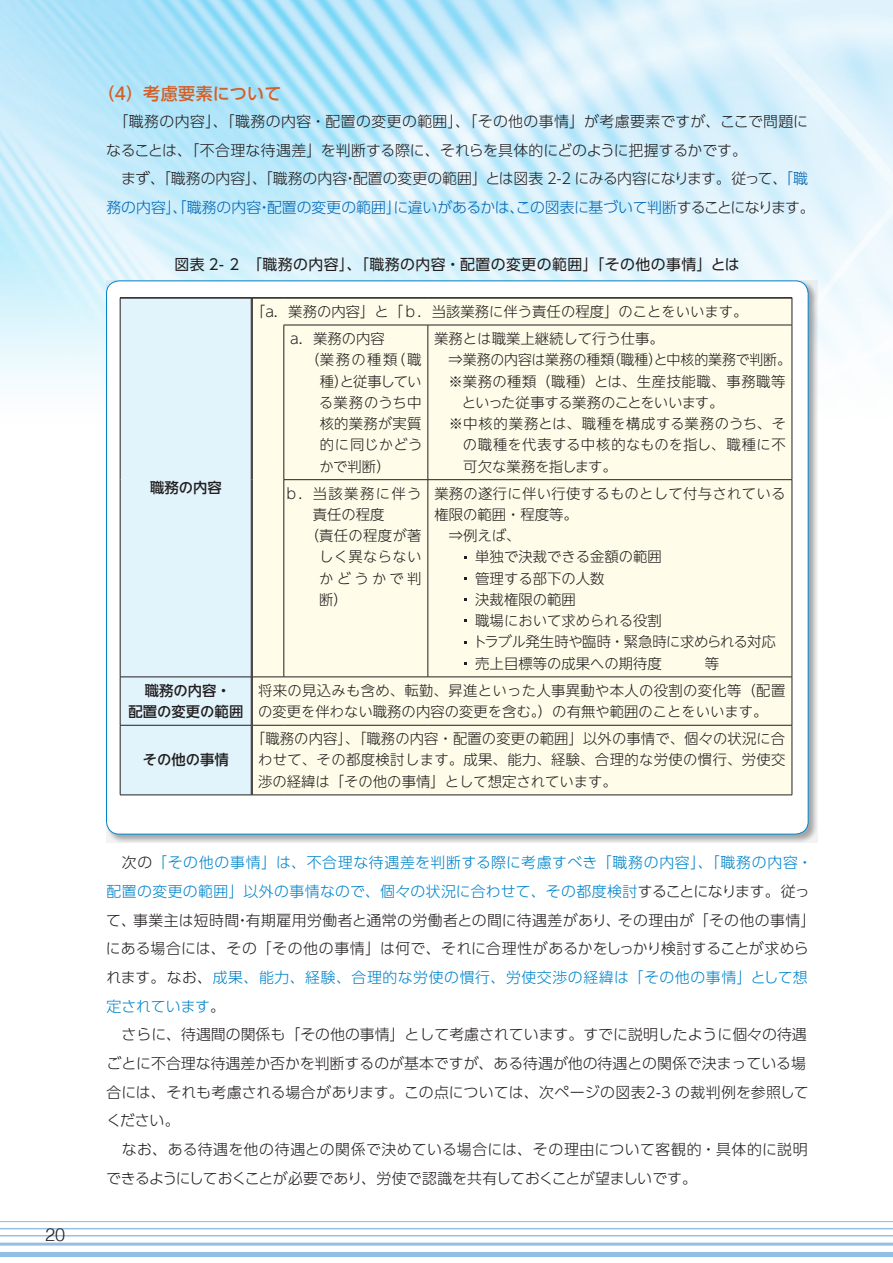
<style>
.page{position:relative;width:893px;height:1263px;background:#fff}
.page>*{position:absolute;margin:0;border:0;box-sizing:border-box;transform-origin:0 0}
.t1{font:300 18px "Helvetica";color:#231f20}
.t2{font:500 16.95px "UD Shin Go Pr 6 N";letter-spacing:.025em;color:#d26029}
.t3{font:300 14.85px/28.7px "UD Shin Go Pr 6 N";color:#231f20}
.t4{font:300 14.85px/28.7px "UD Shin Go Pr 6 N";letter-spacing:.03em;color:#0084ca}
.t5{font:300 14.85px/28.7px "UD Shin Go Pr 6 N";letter-spacing:.025em;color:#231f20}
.t6{font:14.85px "UD Shin Go Pr 6 N";letter-spacing:.03em;color:#231f20}
.t7{font:300 14.4px/21.3px "UD Shin Go NT Pr 6 N";color:#231f20}
.t8{font:300 14.4px "UD Shin Go NT Pr 6 N";letter-spacing:.03em;color:#231f20}
.t9{font:300 14.4px "UD Shin Go NT Pr 6 N";letter-spacing:.02em;color:#231f20}
.t10{font:500 14.4px/21.3px "UD Shin Go NT Pr 6 N";color:#231f20;text-align:center}
.t11{font:300 14.4px "UD Shin Go NT Pr 6 N";letter-spacing:.04em;color:#231f20}
.t12{font:300 14.4px "UD Shin Go NT Pr 6 N";letter-spacing:-.025em;color:#231f20}
.t13{font:300 14.4px "UD Shin Go NT Pr 6 N";letter-spacing:-.055em;color:#231f20}
.t14{font:300 14.4px "UD Shin Go NT Pr 6 N";letter-spacing:-.035em;color:#231f20}
.t15{font:300 14.4px "UD Shin Go NT Pr 6 N";letter-spacing:.095em;color:#231f20}
.s1{color:#0166b3}
.s2{color:#231f20}
</style>
<div class="page">
<img style="left:0;top:0;width:893px;height:1246px">
<hr style="left:0;top:1228px;width:893px;height:1px;background:#93bee5">
<hr style="left:0;top:1235px;width:893px;height:1px;background:#93bee5">
<hr style="left:0;top:1242px;width:893px;height:3px;background:#93bee5">
<hr style="left:0;top:1221px;width:893px;height:1px;background:#93bee5">
<div style="left:0;top:1252px;width:893px;height:5px;background:#93bee5"></div>
<svg style="left:106px;top:280px;width:711px;height:563px;background:#acbec9"></svg>
<div style="left:107px;top:281px;width:701px;height:553px;background:#fff;border-radius:13px"></div>
<div style="left:121px;top:299px;width:130px;height:496px;background:#e1f4fc"></div>
<div style="left:253px;top:299px;width:539px;height:496px;background:#fffde9"></div>
<hr style="left:120px;top:297px;width:132px;height:1px;background:#231f20">
<hr style="left:120px;top:298px;width:132px;height:1px;background:#231f20">
<hr style="left:252px;top:297px;width:32px;height:1px;background:#231f20">
<hr style="left:252px;top:298px;width:32px;height:1px;background:#231f20">
<hr style="left:284px;top:297px;width:144px;height:1px;background:#231f20">
<hr style="left:284px;top:298px;width:144px;height:1px;background:#231f20">
<hr style="left:428px;top:297px;width:364px;height:1px;background:#231f20">
<hr style="left:428px;top:298px;width:364px;height:1px;background:#231f20">
<svg style="left:120px;top:298px;width:1px;height:27px"></svg>
<svg style="left:792px;top:298px;width:1px;height:27px"></svg>
<hr style="left:120px;top:325px;width:1px;height:155px;background:#231f20">
<hr style="left:284px;top:325px;width:1px;height:154px;background:#231f20">
<hr style="left:428px;top:325px;width:1px;height:154px;background:#231f20">
<hr style="left:792px;top:325px;width:1px;height:154px;background:#231f20">
<hr style="left:120px;top:480px;width:1px;height:197px;background:#231f20">
<hr style="left:284px;top:480px;width:1px;height:197px;background:#231f20">
<hr style="left:428px;top:480px;width:1px;height:197px;background:#231f20">
<hr style="left:792px;top:480px;width:1px;height:197px;background:#231f20">
<hr style="left:120px;top:677px;width:1px;height:48px;background:#231f20">
<hr style="left:792px;top:677px;width:1px;height:48px;background:#231f20">
<hr style="left:120px;top:725px;width:1px;height:70px;background:#231f20">
<hr style="left:792px;top:725px;width:1px;height:70px;background:#231f20">
<hr style="left:120px;top:677px;width:131px;height:1px;background:#231f20">
<hr style="left:120px;top:725px;width:131px;height:1px;background:#231f20">
<hr style="left:120px;top:795px;width:132px;height:1px;background:#231f20">
<hr style="left:284px;top:325px;width:144px;height:1px;background:#231f20">
<hr style="left:428px;top:325px;width:364px;height:1px;background:#231f20">
<hr style="left:284px;top:479px;width:144px;height:1px;background:#231f20">
<hr style="left:428px;top:479px;width:364px;height:1px;background:#231f20">
<hr style="left:252px;top:677px;width:32px;height:1px;background:#231f20">
<hr style="left:284px;top:677px;width:144px;height:1px;background:#231f20">
<hr style="left:428px;top:677px;width:364px;height:1px;background:#231f20">
<hr style="left:252px;top:725px;width:32px;height:1px;background:#231f20">
<hr style="left:284px;top:725px;width:144px;height:1px;background:#231f20">
<hr style="left:428px;top:725px;width:364px;height:1px;background:#231f20">
<hr style="left:252px;top:795px;width:32px;height:1px;background:#231f20">
<hr style="left:284px;top:795px;width:144px;height:1px;background:#231f20">
<hr style="left:428px;top:795px;width:364px;height:1px;background:#231f20">
<svg style="left:251px;top:298px;width:2px;height:27px"></svg>
<hr style="left:251px;top:325px;width:1px;height:155px;background:#231f20">
<hr style="left:252px;top:325px;width:1px;height:155px;background:#231f20">
<hr style="left:251px;top:480px;width:1px;height:197px;background:#231f20">
<hr style="left:252px;top:480px;width:1px;height:197px;background:#231f20">
<hr style="left:251px;top:677px;width:1px;height:48px;background:#231f20">
<hr style="left:252px;top:677px;width:1px;height:48px;background:#231f20">
<hr style="left:251px;top:725px;width:1px;height:70px;background:#231f20">
<hr style="left:252px;top:725px;width:1px;height:70px;background:#231f20">
<p class="t1" style="left:45px;top:1219px;width:22px">20</p>
<p class="t2" style="left:97px;top:80px;width:186px">（４）考慮要素について</p>
<p class="t5" style="left:106px;top:106px;width:703px;text-indent:7px">「職務の内容」、「職務の内容・配置の変更の範囲」、「その他の事情」が考慮要素ですが、ここで問題になることは、「不合理な待遇差」を判断する際に、それらを具体的にどのように把握するかです。</p>
<p class="t3" style="left:106px;top:164px;width:710px;text-align:center">まず、「職務の内容」、「職務の内容・配置の変更の範囲」とは図表 2-2 にみる内容になります。従って、<span class="s1">「職<br>務の内容」「、職務の内容・配置の変更の範囲」に違いがあるかは、この図表に基づいて判断</span>することになります。</p>
<p class="t6" style="left:174px;top:253px;width:567px">図表 2- 2 「職務の内容」、「職務の内容・配置の変更の範囲」「その他の事情」とは</p>
<p class="t10" style="left:150px;top:476px;width:73px">職務の内容</p>
<p class="t7" style="left:290px;top:297px;width:459px;line-height:27.2px;text-indent:-39px">「a．業務の内容」と「ｂ．当該業務に伴う責任の程度」のことをいいます。a．業務の内容</p>
<p class="t7" style="left:319px;top:349px;width:105px;text-align:justify;text-indent:-14px">（業務の種類（職種）と従事している業務のうち中核的業務が実質的に同じかどうかで判断）</p>
<p class="t7" style="left:434px;top:327px;width:231px">業務とは職業上継続して行う仕事。</p>
<p class="t7" style="left:434px;top:349px;width:358px">　⇒ 業務の内容は業務の種類（職種）と中核的業務で判断。</p>
<p class="t11" style="left:449px;top:369px;width:338px">※業務の種類（職種）とは、生産技能職、事務職等</p>
<p class="t13" style="left:462px;top:391px;width:263px">といった従事する業務のことをいいます。</p>
<p class="t8" style="left:449px;top:412px;width:339px">※中核的業務とは、職種を構成する業務のうち、そ</p>
<p class="t8" style="left:463px;top:433px;width:324px">の職種を代表する中核的なものを指し、職種に不</p>
<p class="t14" style="left:463px;top:454px;width:155px">可欠な業務を指します。</p>
<p class="t15" style="left:284px;top:481px;width:139px">ｂ．当該業務に伴う</p>
<p class="t7" style="left:313px;top:503px;width:73px">責任の程度</p>
<p class="t9" style="left:305px;top:524px;width:118px">（責任の程度が著</p>
<p class="t9" style="left:319px;top:545px;width:104px">しく異ならない</p>
<p class="t7" style="left:319px;top:567px;width:104px">かどうかで判</p>
<p class="t7" style="left:319px;top:588px;width:30px">断）</p>
<p class="t9" style="left:434px;top:481px;width:353px">業務の遂行に伴い行使するものとして付与されている</p>
<p class="t7" style="left:434px;top:503px;width:145px">権限の範囲・程度等。</p>
<p class="t7" style="left:434px;top:524px;width:88px">　⇒例えば、</p>
<p class="t7" style="left:475px;top:546px;width:188px">単独で決裁できる金額の範囲</p>
<p class="t7" style="left:475px;top:567px;width:131px">管理する部下の人数</p>
<p class="t7" style="left:475px;top:588px;width:102px">決裁権限の範囲</p>
<p class="t7" style="left:475px;top:609px;width:188px">職場において求められる役割</p>
<p class="t12" style="left:473px;top:630px;width:305px">トラブル発生時や臨時・緊急時に求められる対応</p>
<p class="t7" style="left:475px;top:652px;width:245px">売上目標等の成果への期待度　　　等</p>
<p class="t10" style="left:129px;top:679px;width:116px">職務の内容・<br>配置の変更の範囲</p>
<p class="t7" style="left:258px;top:679px;width:529px">将来の見込みも含め、転勤、昇進といった人事異動や本人の役割の変化等（配置の変更を伴わない職務の内容の変更を含む。）の有無や範囲のことをいいます。</p>
<p class="t10" style="left:143px;top:749px;width:88px">その他の事情</p>
<p class="t7" style="left:258px;top:727px;width:529px;text-align:justify;text-indent:-7px">「職務の内容」、「職務の内容・配置の変更の範囲」以外の事情で、個々の状況に合わせて、その都度検討します。成果、能力、経験、合理的な労使の慣行、労使交渉の経緯は「その他の事情」として想定されています。</p>
<p class="t4" style="left:106px;top:847px;width:711px;text-indent:16px"><span class="s2">次の</span>「その他の事情」は、不合理な待遇差を判断する際に考慮すべき「職務の内容」、「職務の内容・配置の変更の範囲」以外の事情なので、個々の状況に合わせて、その都度検討<span class="s2">することになります。従って、事業主は短時間・有期雇用労働者と通常の労働者との間に待遇差があり、その理由が「その他の事情」にある場合には、その「その他の事情」は何で、それに合理性があるかをしっかり検討することが求められます。なお、</span>成果、能力、経験、合理的な労使の慣行、労使交渉の経緯は「その他の事情」として想定されています<span class="s2">。</span></p>
<p class="t3" style="left:107px;top:1020px;width:704px;text-indent:15px">さらに、待遇間の関係も「その他の事情」として考慮されています。すでに説明したように個々の待遇ごとに不合理な待遇差か否かを判断するのが基本ですが、ある待遇が他の待遇との関係で決まっている場合には、それも考慮される場合があります。この点については、次ページの図表2-3 の裁判例を参照してください。</p>
<p class="t3" style="left:106px;top:1135px;width:703px;text-indent:16px">なお、ある待遇を他の待遇との関係で決めている場合には、その理由について客観的・具体的に説明できるようにしておくことが必要であり、労使で認識を共有しておくことが望ましいです。</p>
</div>
